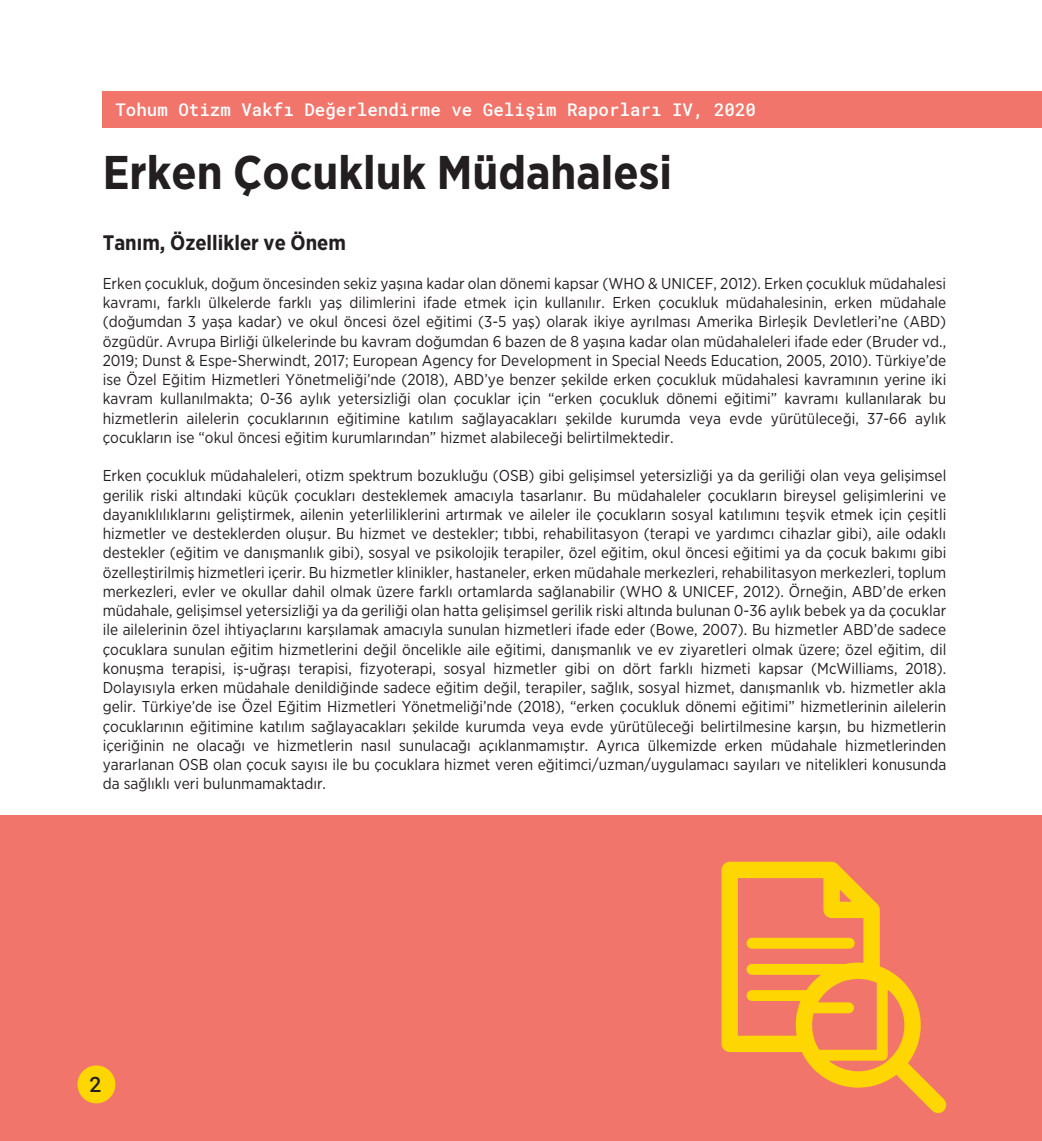
<style>
.page{position:relative;width:1042px;height:1141px;background:#fff}
.page>*{position:absolute;margin:0;border:0;box-sizing:border-box;transform-origin:0 0}
.t1{font:700 47.25px "Gotham Narrow";color:#231f20}
.t2{font:700 21px "Gotham Narrow";color:#231f20}
.t3{font:500 21px "Roboto Mono";color:#231f20}
.t4{font:500 17.5px "Roboto Mono";color:#fff}
.t5{font:15.75px/19.2px "Gotham Narrow";color:#231f20;text-align:justify}
</style>
<div class="page">
<div style="left:0;top:815px;width:1042px;height:326px;background:#f2756b"></div>
<div style="left:77px;top:1065px;width:38px;height:38px;background:#fed702;border-radius:50%"></div>
<div style="left:103px;top:91px;width:939px;height:36px;background:#f2756b"></div>
<svg style="left:721px;top:862px;width:226px;height:251px"></svg>
<div style="left:746px;top:938px;width:109px;height:11px;background:#fed702;border-radius:5px"></div>
<p class="t4" style="left:115px;top:97px;width:642px">Tohum Otizm Vakfı Değerlendirme ve Gelişim Raporları IV, 2020</p>
<h1 class="t1" style="left:103px;top:142px;width:571px">Erken Çocukluk Müdahalesi</h1>
<h2 class="t2" style="left:103px;top:229px;width:245px">Tanım, Özellikler ve Önem</h2>
<p class="t5" style="left:103px;top:273px;width:845px">Erken çocukluk, doğum öncesinden sekiz yaşına kadar olan dönemi kapsar (WHO &amp; UNICEF, 2012). Erken çocukluk müdahalesi kavramı, farklı ülkelerde farklı yaş dilimlerini ifade etmek için kullanılır. Erken çocukluk müdahalesinin, erken müdahale (doğumdan 3 yaşa kadar) ve okul öncesi özel eğitimi (3-5 yaş) olarak ikiye ayrılması Amerika Birleşik Devletleri’ne (ABD) özgüdür. Avrupa Birliği ülkelerinde bu kavram doğumdan 6 bazen de 8 yaşına kadar olan müdahaleleri ifade eder (Bruder vd., 2019; Dunst &amp; Espe-Sherwindt, 2017; European Agency for Development in Special Needs Education, 2005, 2010). Türkiye’de ise Özel Eğitim Hizmetleri Yönetmeliği’nde (2018), ABD’ye benzer şekilde erken çocukluk müdahalesi kavramının yerine iki kavram kullanılmakta; 0-36 aylık yetersizliği olan çocuklar için “erken çocukluk dönemi eğitimi” kavramı kullanılarak bu hizmetlerin ailelerin çocuklarının eğitimine katılım sağlayacakları şekilde kurumda veya evde yürütüleceği, 37-66 aylık çocukların ise “okul öncesi eğitim kurumlarından” hizmet alabileceği belirtilmektedir.</p>
<p class="t5" style="left:103px;top:466px;width:845px">Erken çocukluk müdahaleleri, otizm spektrum bozukluğu (OSB) gibi gelişimsel yetersizliği ya da geriliği olan veya gelişimsel gerilik riski altındaki küçük çocukları desteklemek amacıyla tasarlanır. Bu müdahaleler çocukların bireysel gelişimlerini ve dayanıklılıklarını geliştirmek, ailenin yeterliliklerini artırmak ve aileler ile çocukların sosyal katılımını teşvik etmek için çeşitli hizmetler ve desteklerden oluşur. Bu hizmet ve destekler; tıbbi, rehabilitasyon (terapi ve yardımcı cihazlar gibi), aile odaklı destekler (eğitim ve danışmanlık gibi), sosyal ve psikolojik terapiler, özel eğitim, okul öncesi eğitimi ya da çocuk bakımı gibi özelleştirilmiş hizmetleri içerir. Bu hizmetler klinikler, hastaneler, erken müdahale merkezleri, rehabilitasyon merkezleri, toplum merkezleri, evler ve okullar dahil olmak üzere farklı ortamlarda sağlanabilir (WHO &amp; UNICEF, 2012). Örneğin, ABD’de erken müdahale, gelişimsel yetersizliği ya da geriliği olan hatta gelişimsel gerilik riski altında bulunan 0-36 aylık bebek ya da çocuklar ile ailelerinin özel ihtiyaçlarını karşılamak amacıyla sunulan hizmetleri ifade eder (Bowe, 2007). Bu hizmetler ABD’de sadece çocuklara sunulan eğitim hizmetlerini değil öncelikle aile eğitimi, danışmanlık ve ev ziyaretleri olmak üzere; özel eğitim, dil konuşma terapisi, iş-uğraşı terapisi, fizyoterapi, sosyal hizmetler gibi on dört farklı hizmeti kapsar (McWilliams, 2018).<br>Dolayısıyla erken müdahale denildiğinde sadece eğitim değil, terapiler, sağlık, sosyal hizmet, danışmanlık vb. hizmetler akla gelir. Türkiye’de ise Özel Eğitim Hizmetleri Yönetmeliği’nde (2018), “erken çocukluk dönemi eğitimi” hizmetlerinin ailelerin çocuklarının eğitimine katılım sağlayacakları şekilde kurumda veya evde yürütüleceği belirtilmesine karşın, bu hizmetlerin içeriğinin ne olacağı ve hizmetlerin nasıl sunulacağı açıklanmamıştır. Ayrıca ülkemizde erken müdahale hizmetlerinden yararlanan OSB olan çocuk sayısı ile bu çocuklara hizmet veren eğitimci/uzman/uygulamacı sayıları ve nitelikleri konusunda da sağlıklı veri bulunmamaktadır.</p>
<h2 class="t3" style="left:90px;top:1070px;width:14px">2</h2>
</div>
